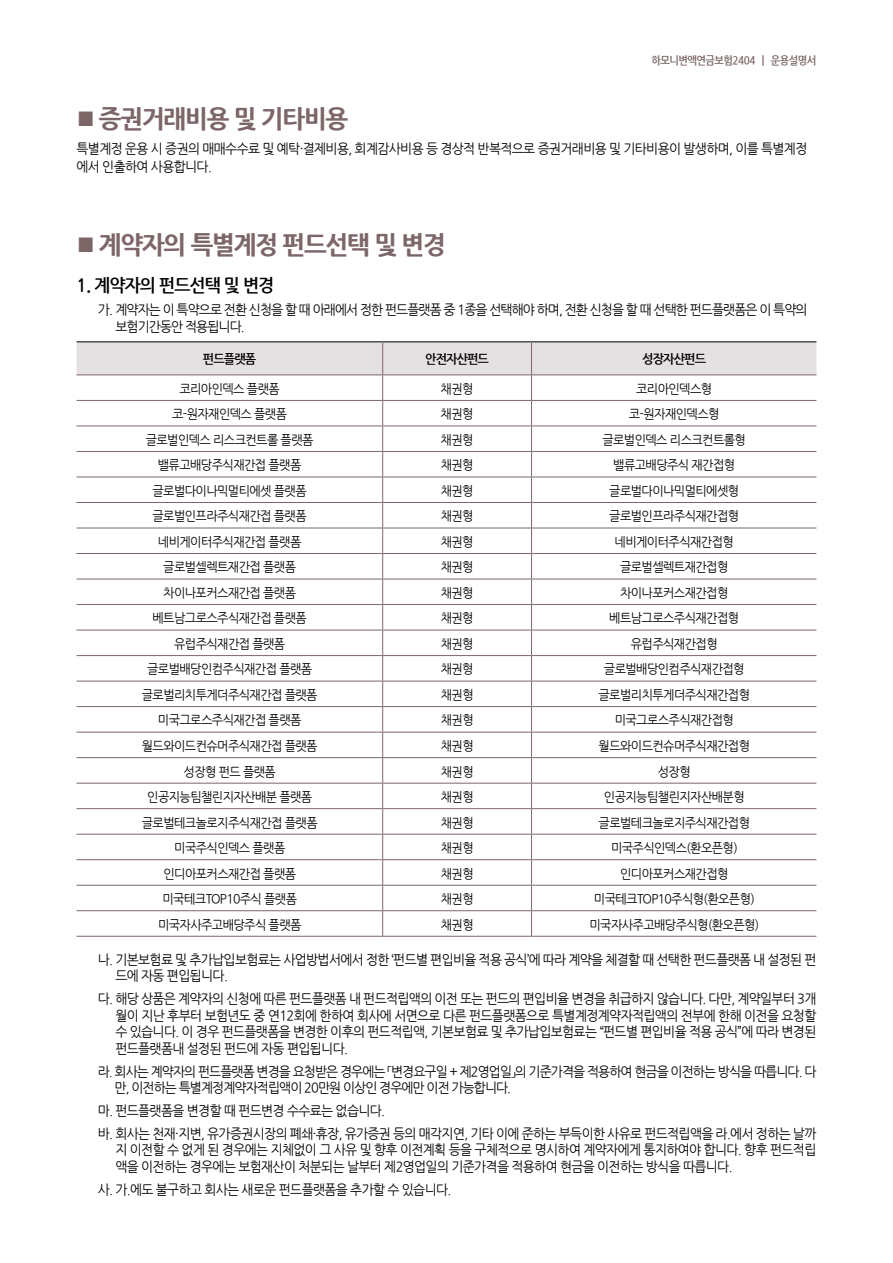
<style>
.page{position:relative;width:893px;height:1263px;background:#fff}
.page>*{position:absolute;margin:0;border:0;box-sizing:border-box;transform-origin:0 0}
.t1{font:800 25.5px "Nanum Gothic";letter-spacing:-.05em;color:#7c6668;scale:.95 1}
.t2{font:700 18px "Nanum Gothic";letter-spacing:-.05em;color:#000;scale:.95 1}
.t3{font:13.5px/16.5px "Nanum Gothic";letter-spacing:-.05em;color:#000;scale:.95 1}
.t4{font:13.5px/16.5px "Nanum Gothic";letter-spacing:-.07em;color:#000;scale:.95 1}
.t5{font:12.75px "Nanum Gothic";letter-spacing:-.05em;color:#000;scale:.95 1}
.t6{font:700 12.75px "Nanum Gothic";letter-spacing:-.075em;color:#000;scale:.95 1}
.t7{font:700 11.25px "Nanum Gothic";letter-spacing:-.05em;color:#7c6668;scale:.9 1}
.s1{font-size:21px}
</style>
<div class="page">
<hr style="left:77px;top:341px;width:306px;height:1px;background:#000">
<hr style="left:383px;top:341px;width:148px;height:1px;background:#000">
<hr style="left:531px;top:341px;width:285px;height:1px;background:#000">
<svg style="left:77px;top:342px;width:739px;height:594px"></svg>
<hr style="left:77px;top:936px;width:306px;height:1px;background:#7c6668">
<hr style="left:383px;top:936px;width:148px;height:1px;background:#7c6668">
<hr style="left:531px;top:936px;width:285px;height:1px;background:#7c6668">
<p class="t7" style="left:651px;top:55px;width:185px">하모니변액연금보험2404 | 운용설명서</p>
<h1 class="t1" style="left:77px;top:105px;width:288px"><span class="s1">■</span> 증권거래비용 및 기타비용</h1>
<p class="t3" style="left:77px;top:140px;width:771px;line-height:18px">특별계정 운용 시 증권의 매매수수료 및 예탁·결제비용, 회계감사비용 등 경상적 반복적으로 증권거래비용 및 기타비용이 발생하며, 이를 특별계정 에서 인출하여 사용합니다.</p>
<h1 class="t1" style="left:77px;top:231px;width:390px"><span class="s1">■</span> 계약자의 특별계정 펀드선택 및 변경</h1>
<h2 class="t2" style="left:77px;top:277px;width:210px">1. 계약자의 펀드선택 및 변경</h2>
<p class="t4" style="left:115px;top:302px;width:730px;text-indent:-18px">가. 계약자는 이 특약으로 전환 신청을 할 때 아래에서 정한 펀드플랫폼 중 1종을 선택해야 하며, 전환 신청을 할 때 선택한 펀드플랫폼은 이 특약의 보험기간동안 적용됩니다.</p>
<p class="t6" style="left:203px;top:353px;width:58px">펀드플랫폼</p>
<p class="t6" style="left:425px;top:353px;width:69px">안전자산펀드</p>
<p class="t6" style="left:642px;top:353px;width:69px">성장자산펀드</p>
<p class="t5" style="left:179px;top:383px;width:107px">코리아인덱스 플랫폼</p>
<p class="t5" style="left:441px;top:383px;width:36px">채권형</p>
<p class="t5" style="left:636px;top:383px;width:82px">코리아인덱스형</p>
<p class="t5" style="left:172px;top:408px;width:123px">코-원자재인덱스 플랫폼</p>
<p class="t5" style="left:441px;top:408px;width:36px">채권형</p>
<p class="t5" style="left:629px;top:408px;width:97px">코-원자재인덱스형</p>
<p class="t5" style="left:146px;top:434px;width:178px">글로벌인덱스 리스크컨트롤 플랫폼</p>
<p class="t5" style="left:441px;top:434px;width:36px">채권형</p>
<p class="t5" style="left:602px;top:434px;width:153px">글로벌인덱스 리스크컨트롤형</p>
<p class="t5" style="left:158px;top:459px;width:153px">밸류고배당주식재간접 플랫폼</p>
<p class="t5" style="left:441px;top:459px;width:36px">채권형</p>
<p class="t5" style="left:613px;top:459px;width:130px">밸류고배당주식 재간접형</p>
<p class="t5" style="left:152px;top:485px;width:164px">글로벌다이나믹멀티에셋 플랫폼</p>
<p class="t5" style="left:441px;top:485px;width:36px">채권형</p>
<p class="t5" style="left:609px;top:485px;width:138px">글로벌다이나믹멀티에셋형</p>
<p class="t5" style="left:152px;top:510px;width:164px">글로벌인프라주식재간접 플랫폼</p>
<p class="t5" style="left:441px;top:510px;width:36px">채권형</p>
<p class="t5" style="left:609px;top:510px;width:138px">글로벌인프라주식재간접형</p>
<p class="t5" style="left:158px;top:536px;width:153px">네비게이터주식재간접 플랫폼</p>
<p class="t5" style="left:441px;top:536px;width:36px">채권형</p>
<p class="t5" style="left:615px;top:536px;width:127px">네비게이터주식재간접형</p>
<p class="t5" style="left:163px;top:561px;width:141px">글로벌셀렉트재간접 플랫폼</p>
<p class="t5" style="left:441px;top:561px;width:36px">채권형</p>
<p class="t5" style="left:620px;top:561px;width:116px">글로벌셀렉트재간접형</p>
<p class="t5" style="left:163px;top:587px;width:141px">차이나포커스재간접 플랫폼</p>
<p class="t5" style="left:441px;top:587px;width:36px">채권형</p>
<p class="t5" style="left:620px;top:587px;width:116px">차이나포커스재간접형</p>
<p class="t5" style="left:153px;top:612px;width:164px">베트남그로스주식재간접 플랫폼</p>
<p class="t5" style="left:441px;top:612px;width:36px">채권형</p>
<p class="t5" style="left:609px;top:612px;width:138px">베트남그로스주식재간접형</p>
<p class="t5" style="left:174px;top:638px;width:119px">유럽주식재간접 플랫폼</p>
<p class="t5" style="left:441px;top:638px;width:36px">채권형</p>
<p class="t5" style="left:631px;top:638px;width:93px">유럽주식재간접형</p>
<p class="t5" style="left:147px;top:663px;width:175px">글로벌배당인컴주식재간접 플랫폼</p>
<p class="t5" style="left:441px;top:663px;width:36px">채권형</p>
<p class="t5" style="left:604px;top:663px;width:150px">글로벌배당인컴주식재간접형</p>
<p class="t5" style="left:142px;top:689px;width:187px">글로벌리치투게더주식재간접 플랫폼</p>
<p class="t5" style="left:441px;top:689px;width:36px">채권형</p>
<p class="t5" style="left:598px;top:689px;width:161px">글로벌리치투게더주식재간접형</p>
<p class="t5" style="left:158px;top:714px;width:153px">미국그로스주식재간접 플랫폼</p>
<p class="t5" style="left:441px;top:714px;width:36px">채권형</p>
<p class="t5" style="left:615px;top:714px;width:127px">미국그로스주식재간접형</p>
<p class="t5" style="left:142px;top:740px;width:187px">월드와이드컨슈머주식재간접 플랫폼</p>
<p class="t5" style="left:441px;top:740px;width:36px">채권형</p>
<p class="t5" style="left:599px;top:740px;width:161px">월드와이드컨슈머주식재간접형</p>
<p class="t5" style="left:184px;top:765px;width:99px">성장형 펀드 플랫폼</p>
<p class="t5" style="left:441px;top:765px;width:36px">채권형</p>
<p class="t5" style="left:658px;top:765px;width:36px">성장형</p>
<p class="t5" style="left:147px;top:791px;width:175px">인공지능팀챌린지자산배분 플랫폼</p>
<p class="t5" style="left:441px;top:791px;width:36px">채권형</p>
<p class="t5" style="left:604px;top:791px;width:150px">인공지능팀챌린지자산배분형</p>
<p class="t5" style="left:142px;top:816px;width:187px">글로벌테크놀로지주식재간접 플랫폼</p>
<p class="t5" style="left:441px;top:816px;width:36px">채권형</p>
<p class="t5" style="left:599px;top:816px;width:161px">글로벌테크놀로지주식재간접형</p>
<p class="t5" style="left:174px;top:842px;width:119px">미국주식인덱스 플랫폼</p>
<p class="t5" style="left:441px;top:842px;width:36px">채권형</p>
<p class="t5" style="left:611px;top:842px;width:135px">미국주식인덱스(환오픈형)</p>
<p class="t5" style="left:163px;top:867px;width:141px">인디아포커스재간접 플랫폼</p>
<p class="t5" style="left:441px;top:867px;width:36px">채권형</p>
<p class="t5" style="left:620px;top:867px;width:116px">인디아포커스재간접형</p>
<p class="t5" style="left:163px;top:893px;width:143px">미국테크TOP10주식 플랫폼</p>
<p class="t5" style="left:441px;top:893px;width:36px">채권형</p>
<p class="t5" style="left:594px;top:893px;width:171px">미국테크TOP10주식형(환오픈형)</p>
<p class="t5" style="left:158px;top:918px;width:153px">미국자사주고배당주식 플랫폼</p>
<p class="t5" style="left:441px;top:918px;width:36px">채권형</p>
<p class="t5" style="left:589px;top:918px;width:180px">미국자사주고배당주식형(환오픈형)</p>
<p class="t3" style="left:115px;top:951px;width:739px;text-indent:-18px">나. 기본보험료 및 추가납입보험료는 사업방법서에서 정한 ‘펀드별 편입비율 적용 공식’에 따라 계약을 체결할 때 선택한 펀드플랫폼 내 설정된 펀 드에 자동 편입됩니다.</p>
<p class="t3" style="left:115px;top:991px;width:739px;text-align:justify;text-indent:-18px">다. 해당 상품은 계약자의 신청에 따른 펀드플랫폼 내 펀드적립액의 이전 또는 펀드의 편입비율 변경을 취급하지 않습니다. 다만, 계약일부터 3개 월이 지난 후부터 보험년도 중 연12회에 한하여 회사에 서면으로 다른 펀드플랫폼으로 특별계정계약자적립액의 전부에 한해 이전을 요청할 수 있습니다. 이 경우 펀드플랫폼을 변경한 이후의 펀드적립액, 기본보험료 및 추가납입보험료는 “펀드별 편입비율 적용 공식”에 따라 변경된 펀드플랫폼내 설정된 펀드에 자동 편입됩니다.</p>
<p class="t4" style="left:115px;top:1063px;width:740px;text-indent:-17px">라. 회사는 계약자의 펀드플랫폼 변경을 요청받은 경우에는 「변경요구일 + 제2영업일」의 기준가격을 적용하여 현금을 이전하는 방식을 따릅니다. 다 만, 이전하는 특별계정계약자적립액이 20만원 이상인 경우에만 이전 가능합니다.</p>
<p class="t3" style="left:98px;top:1099px;width:758px;line-height:23px">마. 펀드플랫폼을 변경할 때 펀드변경 수수료는 없습니다.<br>바. 회사는 천재·지변, 유가증권시장의 폐쇄·휴장, 유가증권 등의 매각지연, 기타 이에 준하는 부득이한 사유로 펀드적립액을 라.에서 정하는 날까</p>
<p class="t3" style="left:115px;top:1142px;width:739px">지 이전할 수 없게 된 경우에는 지체없이 그 사유 및 향후 이전계획 등을 구체적으로 명시하여 계약자에게 통지하여야 합니다. 향후 펀드적립 액을 이전하는 경우에는 보험재산이 처분되는 날부터 제2영업일의 기준가격을 적용하여 현금을 이전하는 방식을 따릅니다.</p>
<p class="t3" style="left:98px;top:1181px;width:374px">사. 가.에도 불구하고 회사는 새로운 펀드플랫폼을 추가할 수 있습니다.</p>
</div>
